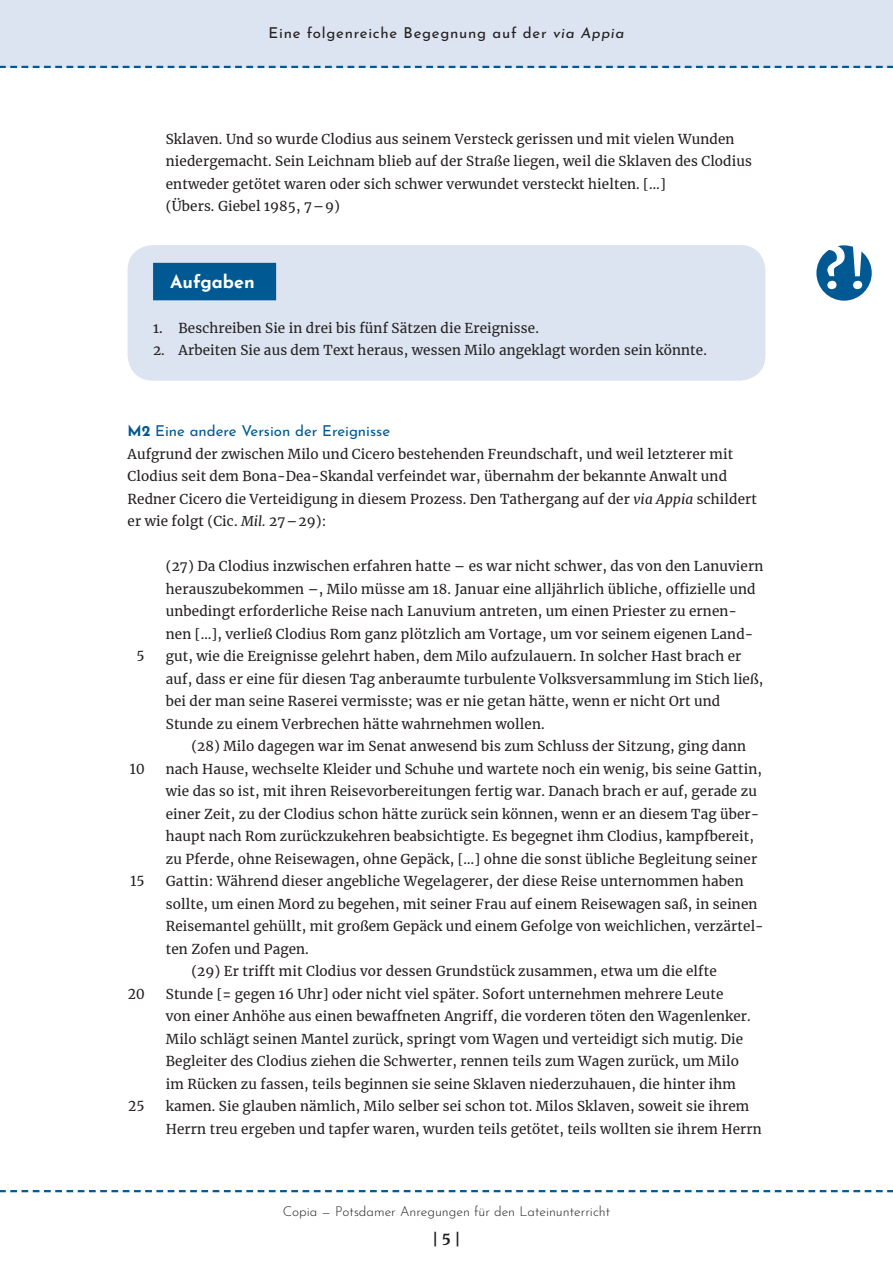
<style>
.page{position:relative;width:893px;height:1263px;background:#fff}
.page>*{position:absolute;margin:0;border:0;box-sizing:border-box;transform-origin:0 0}
.t1{font:700 18px "Josefin Sans";color:#fff}
.t2{font:15px "Josefin Sans";letter-spacing:.05em;color:#231f20}
.t3{font:15px "Josefin Sans";color:#005992}
.t4{font:700 15px "Merriweather";color:#231f20}
.t5{font:13.5px/22.5px "Merriweather";letter-spacing:.01em;color:#231f20}
.t6{font:300 13.5px "Josefin Sans";color:#231f20}
.s1{font-style:italic}
.s2{font-weight:700}
</style>
<div class="page">
<div style="left:0;top:0;width:893px;height:68px;background:#dbe4f0"></div>
<svg style="left:0;top:66px;width:893px;height:2px"></svg>
<svg style="left:0;top:1190px;width:893px;height:2px"></svg>
<div style="left:128px;top:245px;width:637px;height:136px;background:#dbe4f0;border-radius:26px"></div>
<div style="left:153px;top:263px;width:123px;height:37px;background:#005992"></div>
<div style="left:816px;top:245px;width:56px;height:56px;background:#005992;border-radius:50%"></div>
<svg style="left:823px;top:245px;width:22px;height:44px"></svg>
<svg style="left:853px;top:247px;width:9px;height:42px"></svg>
<p class="t2" style="left:269px;top:21px;width:357px">Eine folgenreiche Begegnung auf der <span class="s1">via Appia</span></p>
<p class="t5" style="left:166px;top:127px;width:588px">Sklaven. Und so wurde Clodius aus seinem Versteck gerissen und mit vielen Wunden niedergemacht. Sein Leichnam blieb auf der Straße liegen, weil die Sklaven des Clodius entweder getötet waren oder sich schwer verwundet versteckt hielten. […]<br>(Übers. Giebel 1985, 7 – 9)</p>
<h1 class="t1" style="left:170px;top:265px;width:86px">Aufgaben</h1>
<p class="t5" style="left:153px;top:316px;width:387px">1. Beschreiben Sie in drei bis fünf Sätzen die Ereignisse.</p>
<p class="t5" style="left:153px;top:339px;width:555px">2. Arbeiten Sie aus dem Text heraus, wessen Milo angeklagt worden sein könnte.</p>
<p class="t3" style="left:128px;top:418px;width:264px"><span class="s2">M2</span> Eine andere Version der Ereignisse</p>
<p class="t5" style="left:128px;top:442px;width:631px">Aufgrund der zwischen Milo und Cicero bestehenden Freundschaft, und weil letzterer mit Clodius seit dem Bona-Dea-Skandal verfeindet war, übernahm der bekannte Anwalt und Redner Cicero die Verteidigung in diesem Prozess. Den Tathergang auf der <span class="s1">via Appia</span> schildert er wie folgt (Cic. <span class="s1">Mil.</span> 27 – 29):</p>
<p class="t5" style="left:166px;top:554px;width:599px">(27) Da Clodius inzwischen erfahren hatte – es war nicht schwer, das von den Lanuviern herauszubekommen –, Milo müsse am 18. Januar eine alljährlich übliche, offizielle und unbedingt erforderliche Reise nach Lanuvium antreten, um einen Priester zu ernen&shy;nen […], verließ Clodius Rom ganz plötzlich am Vortage, um vor seinem eigenen Land&shy;gut, wie die Ereignisse gelehrt haben, dem Milo aufzulauern. In solcher Hast brach er auf, dass er eine für diesen Tag anberaumte turbulente Volksversammlung im Stich ließ, bei der man seine Raserei vermisste; was er nie getan hätte, wenn er nicht Ort und Stunde zu einem Verbrechen hätte wahrnehmen wollen.</p>
<p class="t5" style="left:191px;top:735px;width:556px">(28) Milo dagegen war im Senat anwesend bis zum Schluss der Sitzung, ging dann</p>
<p class="t5" style="left:166px;top:757px;width:598px">nach Hause, wechselte Kleider und Schuhe und wartete noch ein wenig, bis seine Gattin,</p>
<p class="t5" style="left:166px;top:780px;width:593px">wie das so ist, mit ihren Reisevorbereitungen fertig war. Danach brach er auf, gerade zu</p>
<p class="t5" style="left:166px;top:802px;width:595px">einer Zeit, zu der Clodius schon hätte zurück sein können, wenn er an diesem Tag über-</p>
<p class="t5" style="left:166px;top:825px;width:590px">haupt nach Rom zurückzukehren beabsichtigte. Es begegnet ihm Clodius, kampfbereit,</p>
<p class="t5" style="left:166px;top:847px;width:593px">zu Pferde, ohne Reisewagen, ohne Gepäck, […] ohne die sonst übliche Begleitung seiner</p>
<p class="t5" style="left:166px;top:870px;width:579px">Gattin: Während dieser angebliche Wegelagerer, der diese Reise unternommen haben</p>
<p class="t5" style="left:166px;top:892px;width:593px">sollte, um einen Mord zu begehen, mit seiner Frau auf einem Reisewagen saß, in seinen</p>
<p class="t5" style="left:166px;top:915px;width:599px">Reisemantel gehüllt, mit großem Gepäck und einem Gefolge von weichlichen, verzärtel-</p>
<p class="t5" style="left:166px;top:937px;width:145px">ten Zofen und Pagen.</p>
<p class="t5" style="left:191px;top:960px;width:527px">(29) Er trifft mit Clodius vor dessen Grundstück zusammen, etwa um die elfte</p>
<p class="t5" style="left:166px;top:982px;width:559px">Stunde [= gegen 16 Uhr] oder nicht viel später. Sofort unternehmen mehrere Leute</p>
<p class="t5" style="left:166px;top:1005px;width:586px">von einer Anhöhe aus einen bewaffneten Angriff, die vorderen töten den Wagenlenker.</p>
<p class="t5" style="left:166px;top:1027px;width:579px">Milo schlägt seinen Mantel zurück, springt vom Wagen und verteidigt sich mutig. Die</p>
<p class="t5" style="left:166px;top:1050px;width:574px">Begleiter des Clodius ziehen die Schwerter, rennen teils zum Wagen zurück, um Milo</p>
<p class="t5" style="left:166px;top:1072px;width:572px">im Rücken zu fassen, teils beginnen sie seine Sklaven niederzuhauen, die hinter ihm</p>
<p class="t5" style="left:166px;top:1095px;width:585px">kamen. Sie glauben nämlich, Milo selber sei schon tot. Milos Sklaven, soweit sie ihrem</p>
<p class="t5" style="left:166px;top:1117px;width:597px">Herrn treu ergeben und tapfer waren, wurden teils getötet, teils wollten sie ihrem Herrn</p>
<p class="t5" style="left:136px;top:644px;width:10px">5</p>
<p class="t5" style="left:130px;top:757px;width:16px">10</p>
<p class="t5" style="left:130px;top:869px;width:16px">15</p>
<p class="t5" style="left:128px;top:982px;width:18px">20</p>
<p class="t5" style="left:128px;top:1094px;width:18px">25</p>
<p class="t6" style="left:283px;top:1201px;width:329px">Copia — Potsdamer Anregungen für den Lateinunterricht</p>
<p class="t4" style="left:432px;top:1229px;width:30px">| 5 |</p>
</div>
